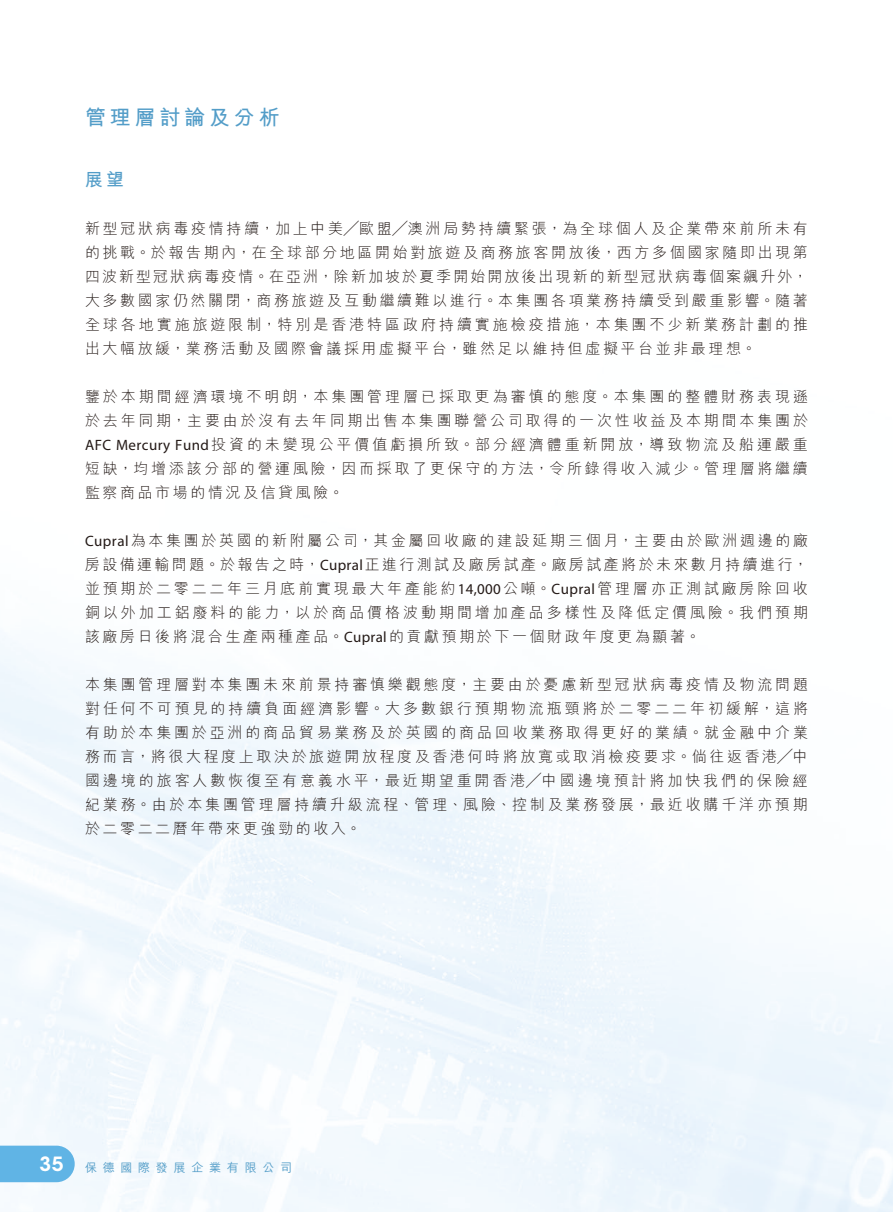
<style>
.page{position:relative;width:893px;height:1212px;background:#fff}
.page>*{position:absolute;margin:0;border:0;box-sizing:border-box;transform-origin:0 0}
.t1{font:700 21px "M Hei HK";letter-spacing:.18em;color:#539dc8}
.t2{font:600 19.5px "ITC Avant Garde Std";color:#fff}
.t3{font:700 18px "M Hei HK";color:#539dc8}
.t4{font:300 15px/24px "M Hei HK";letter-spacing:.17em;color:#231916;text-align:justify}
.t5{font:500 12px "M Hei HK";letter-spacing:.48em;color:#539dc8}
.s1{font-family:"Myriad Pro";font-weight:400}
</style>
<div class="page">
<svg style="left:0;top:1145px;width:75px;height:37px;background:#6ab8e6"></svg>
<h1 class="t1" style="left:85px;top:102px;width:196px">管理層討論及分析</h1>
<p class="t3" style="left:85px;top:166px;width:41px">展望</p>
<p class="t4" style="left:85px;top:216px;width:724px">新型冠狀病毒疫情持續，加上中美╱歐盟╱澳洲局勢持續緊張，為全球個人及企業帶來前所未有的挑戰。於報告期內，在全球部分地區開始對旅遊及商務旅客開放後，西方多個國家隨即出現第四波新型冠狀病毒疫情。在亞洲，除新加坡於夏季開始開放後出現新的新型冠狀病毒個案飊升外，大多數國家仍然關閉，商務旅遊及互動繼續難以進行。本集團各項業務持續受到嚴重影響。隨著全球各地實施旅遊限制，特別是香港特區政府持續實施檢疫措施，本集團不少新業務計劃的推出大幅放緩，業務活動及國際會議採用虛擬平台，雖然足以維持但虛擬平台並非最理想。</p>
<p class="t4" style="left:85px;top:384px;width:724px">鑒於本期間經濟環境不明朗，本集團管理層已採取更為審慎的態度。本集團的整體財務表現遜於去年同期，主要由於沒有去年同期出售本集團聯營公司取得的一次性收益及本期間本集團於<span class="s1">AFCMercuryFund</span>投資的未變現公平價值虧損所致。部分經濟體重新開放，導致物流及船運嚴重短缺，均增添該分部的營運風險，因而採取了更保守的方法，令所錄得收入減少。管理層將繼續監察商品市場的情況及信貸風險。</p>
<p class="t4" style="left:85px;top:528px;width:725px"><span class="s1">Cupral</span>為本集團於英國的新附屬公司，其金屬回收廠的建設延期三個月，主要由於歐洲週邊的廠房設備運輸問題。於報告之時，<span class="s1">Cupral</span>正進行測試及廠房試產。廠房試產將於未來數月持續進行，並預期於二零二二年三月底前實現最大年產能約<span class="s1">14,000</span>公噸。<span class="s1">Cupral</span>管理層亦正測試廠房除回收銅以外加工鋁廢料的能力，以於商品價格波動期間增加產品多樣性及降低定價風險。我們預期該廠房日後將混合生產兩種產品。<span class="s1">Cupral</span>的貢獻預期於下一個財政年度更為顯著。</p>
<p class="t4" style="left:85px;top:672px;width:724px">本集團管理層對本集團未來前景持審慎樂觀態度，主要由於憂慮新型冠狀病毒疫情及物流問題對任何不可預見的持續負面經濟影響。大多數銀行預期物流瓶頸將於二零二二年初緩解，這將有助於本集團於亞洲的商品貿易業務及於英國的商品回收業務取得更好的業績。就金融中介業務而言，將很大程度上取決於旅遊開放程度及香港何時將放寬或取消檢疫要求。倘往返香港╱中國邊境的旅客人數恢復至有意義水平，最近期望重開香港╱中國邊境預計將加快我們的保險經紀業務。由於本集團管理層持續升級流程、管理、風險、控制及業務發展，最近收購千洋亦預期於二零二二曆年帶來更強勁的收入。</p>
<h2 class="t2" style="left:39px;top:1151px;width:26px">35</h2>
<p class="t5" style="left:85px;top:1159px;width:209px">保德國際發展企業有限公司</p>
</div>
